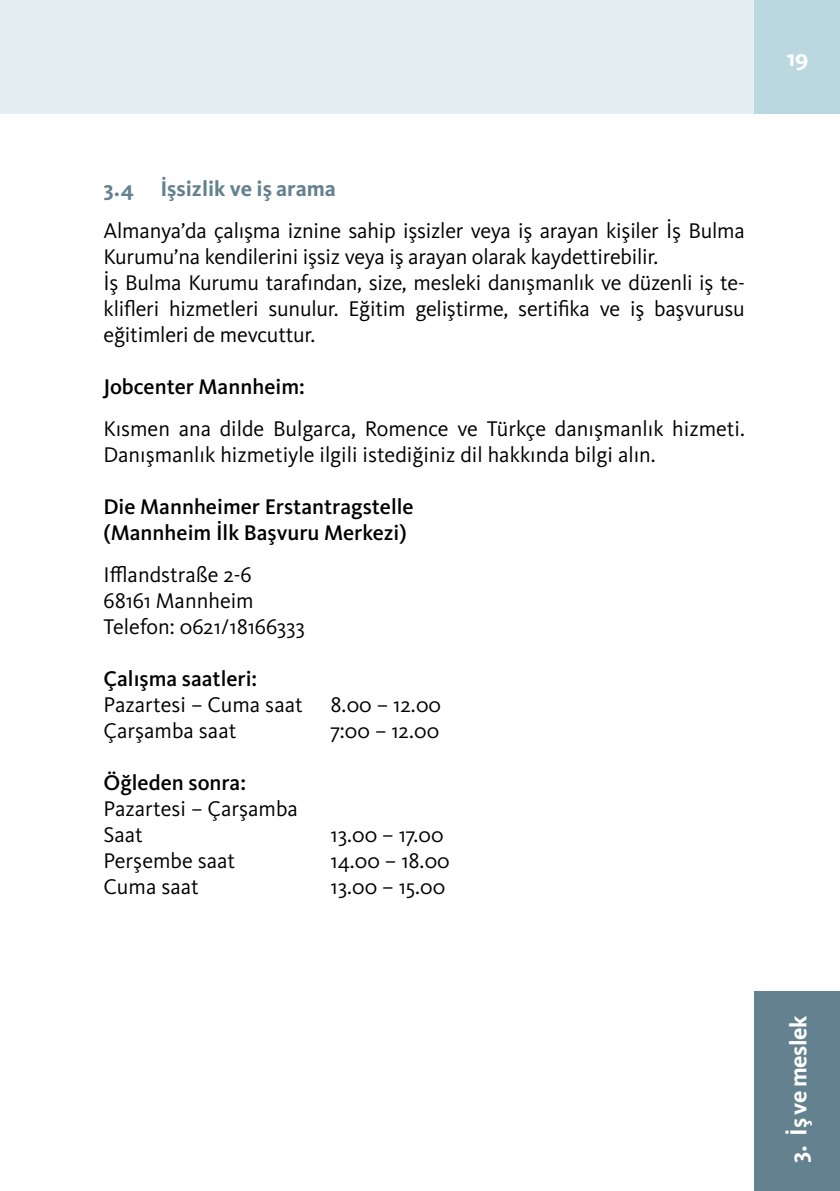
<style>
.page{position:relative;width:840px;height:1191px;background:#fff}
.page>*{position:absolute;margin:0;border:0;box-sizing:border-box;transform-origin:0 0}
.t1{font:700 24px "Kievit Pro";letter-spacing:-.02em;color:#fff}
.t2{font:22px/26px "Kievit Pro";letter-spacing:-.01em;color:#000}
.t3{font:500 22px/26px "Kievit Pro";color:#000}
.t4{font:700 22px "Kievit Pro";color:#64818f}
</style>
<div class="page">
<div style="left:0;top:0;width:839px;height:113px;background:#e4eff2"></div>
<div style="left:754px;top:0;width:85px;height:113px;background:#bbd7df"></div>
<div style="left:754px;top:991px;width:85px;height:200px;background:#64818f"></div>
<p class="t4" style="left:103px;top:175px;width:234px">3.4 İşsizlik ve iş arama</p>
<p class="t2" style="left:103px;top:217px;width:642px">Almanya’da çalışma iznine sahip işsizler veya iş arayan kişiler İş Bulma Kurumu’na kendilerini işsiz veya iş arayan olarak kaydettirebilir.<br>İş Bulma Kurumu tarafından, size, mesleki danışmanlık ve düzenli iş te&shy;klifleri hizmetleri sunulur. Eğitim geliştirme, sertifika ve iş başvurusu eğitimleri de mevcuttur.</p>
<p class="t3" style="left:103px;top:373px;width:203px">Jobcenter Mannheim:</p>
<p class="t2" style="left:103px;top:415px;width:642px">Kısmen ana dilde Bulgarca, Romence ve Türkçe danışmanlık hizmeti.<br>Danışmanlık hizmetiyle ilgili istediğiniz dil hakkında bilgi alın.</p>
<p class="t3" style="left:103px;top:493px;width:311px">Die Mannheimer Erstantragstelle (Mannheim İlk Başvuru Merkezi)</p>
<p class="t2" style="left:103px;top:561px;width:203px">Ifflandstraße 2-6<br>68161 Mannheim<br>Telefon: 0621/18166333</p>
<p class="t3" style="left:103px;top:665px;width:155px">Çalışma saatleri:</p>
<p class="t2" style="left:103px;top:691px;width:201px">Pazartesi – Cuma saat</p>
<p class="t2" style="left:330px;top:691px;width:112px">8.00 – 12.00</p>
<p class="t2" style="left:103px;top:717px;width:134px">Çarşamba saat</p>
<p class="t2" style="left:330px;top:717px;width:110px">7:00 – 12.00</p>
<p class="t3" style="left:103px;top:769px;width:144px">Öğleden sonra:</p>
<p class="t2" style="left:103px;top:795px;width:196px">Pazartesi – Çarşamba<br>Saat</p>
<p class="t2" style="left:330px;top:821px;width:114px">13.00 – 17.00</p>
<p class="t2" style="left:103px;top:847px;width:133px">Perşembe saat</p>
<p class="t2" style="left:330px;top:847px;width:121px">14.00 – 18.00</p>
<p class="t2" style="left:103px;top:873px;width:97px">Cuma saat</p>
<p class="t2" style="left:330px;top:873px;width:116px">13.00 – 15.00</p>
<p class="t1" style="left:786px;top:43px;width:23px">19</p>
<p class="t1" style="left:783px;top:1162px;width:148px;rotate:-90deg">3. İş ve meslek</p>
</div>
